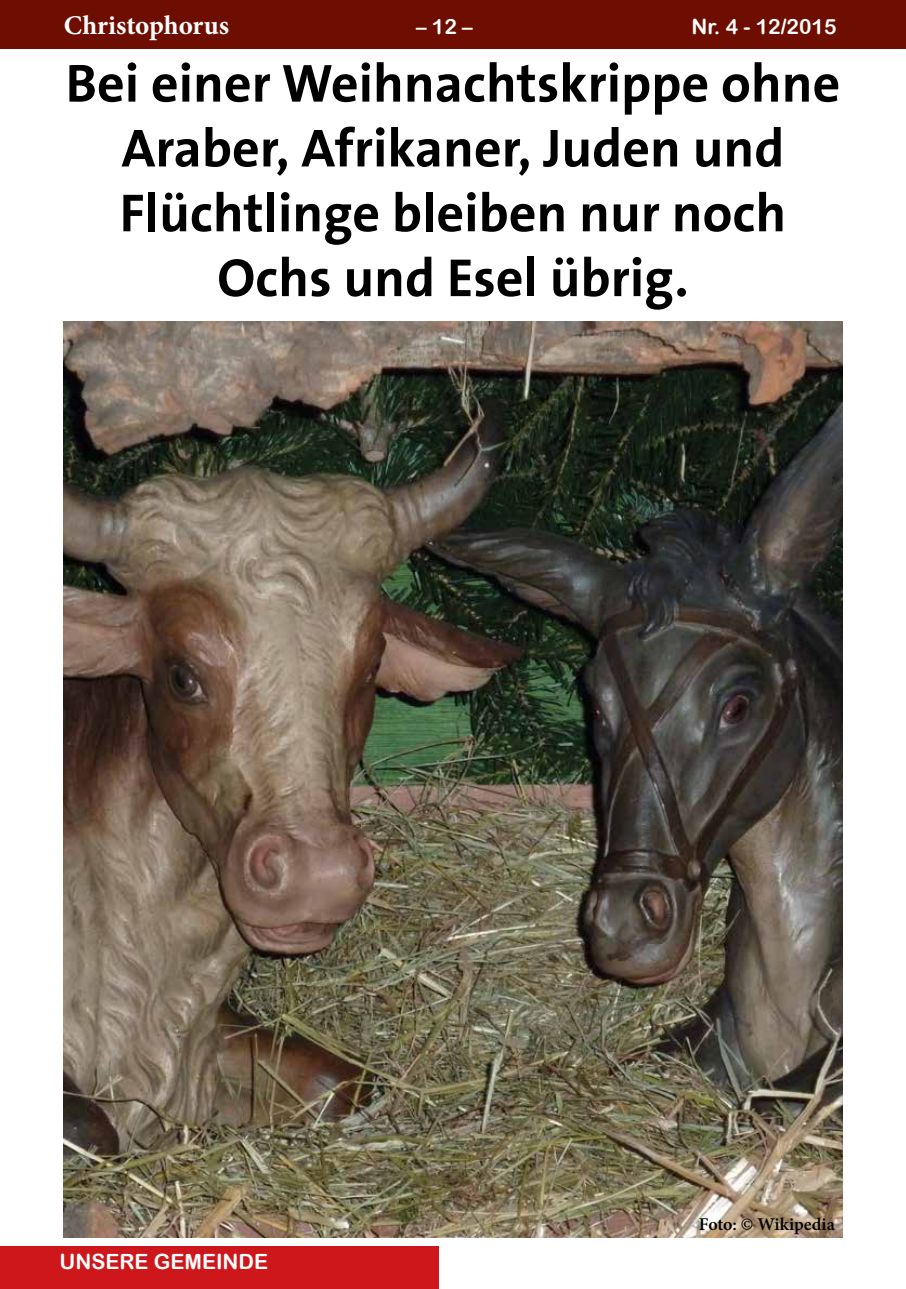
<style>
.page{position:relative;width:906px;height:1289px;background:#fff}
.page>*{position:absolute;margin:0;border:0;box-sizing:border-box;transform-origin:0 0}
.t1{font:700 54px/64.8px "SPD The Sans";color:#000;text-align:center}
.t2{font:700 27px "Minion Pro";color:#fff}
.t3{font:21px "Arial Rounded MT Bold";color:#fff}
.t4{font:600 18px "Minion Pro";color:#000}
</style>
<div class="page">
<div style="left:0;top:0;width:906px;height:49px;background:#6e0e00"></div>
<div style="left:0;top:1246px;width:438px;height:42px;background:#cd171a"></div>
<img style="left:64px;top:322px;width:778px;height:915px">
<p class="t2" style="left:64px;top:7px;width:167px">Christophorus</p>
<p class="t3" style="left:416px;top:14px;width:58px">– 12 –</p>
<p class="t3" style="left:691px;top:14px;width:147px">NR. 4 - 12/2015</p>
<p class="t1" style="left:66px;top:54px;width:776px">Bei einer Weihnachtskrippe ohne<br>Araber, Afrikaner, Juden und<br>Flüchtlinge bleiben nur noch<br>Ochs und Esel übrig.</p>
<p class="t3" style="left:60px;top:1248px;width:32px">UNSERE</p>
<p class="t3" style="left:154px;top:1248px;width:32px">GEMEINDE</p>
<p class="t4" style="left:699px;top:1211px;width:138px">Foto: © Wikipedia</p>
</div>
